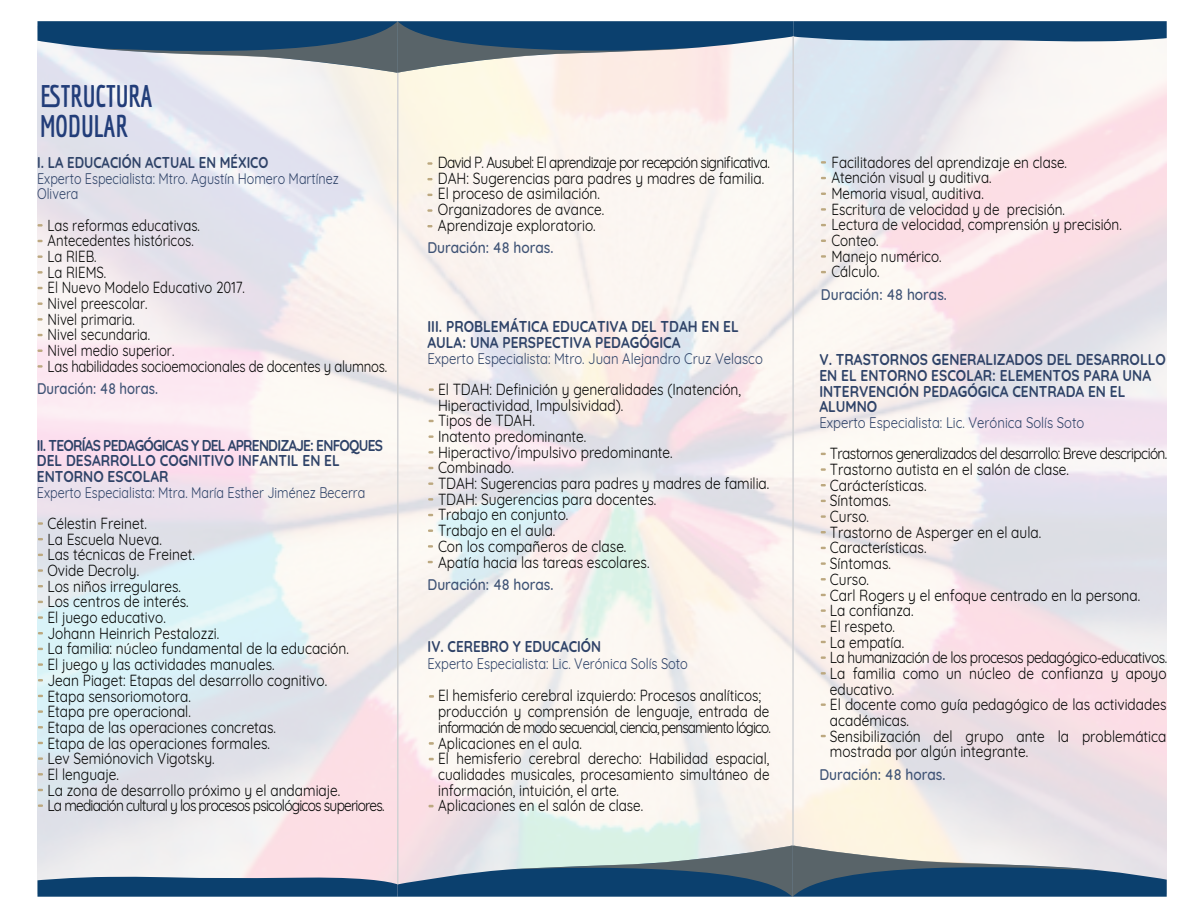
<style>
.page{position:relative;width:1188px;height:918px;background:#fff}
.page>*{position:absolute;margin:0;border:0;box-sizing:border-box;transform-origin:0 0}
.t1{font:700 30.45px/30px "Economica";color:#223d79;scale:.88 1}
.t2{font:15.75px/15.8px "Quicksand";color:#040504;scale:.88 1}
.t3{font:15.75px/15.8px "Quicksand";color:#040504;scale:.86 1}
.t4{font:700 15.75px/15.8px "Quicksand";color:#2f4368;scale:.88 1}
.t5{font:15.75px/15.8px "Quicksand";color:#040504;scale:.84 1}
.t6{font:500 15.75px "Quicksand";color:#3f5375;scale:.88 1}
.t7{font:700 15.75px "Quicksand";color:#2f4368;scale:.84 1}
.t8{font:700 15.75px "Quicksand";color:#2f4368;scale:.86 1}
.t9{font:500 15.75px "Quicksand";color:#3f5375;scale:.84 1}
.t10{font:15px/15.8px "Quicksand";color:#2f4368;scale:.84 1}
.t11{font:15px "Quicksand";color:#2f4368;scale:.88 1}
.t12{font:15px "Quicksand";color:#2f4368;scale:.86 1}
</style>
<div class="page">
<svg style="left:37px;top:223px;width:6px;height:4px"></svg>
<svg style="left:37px;top:239px;width:6px;height:4px"></svg>
<svg style="left:37px;top:255px;width:6px;height:4px"></svg>
<svg style="left:37px;top:270px;width:6px;height:4px"></svg>
<svg style="left:37px;top:286px;width:6px;height:4px"></svg>
<svg style="left:37px;top:302px;width:6px;height:4px"></svg>
<svg style="left:37px;top:317px;width:6px;height:4px"></svg>
<svg style="left:37px;top:333px;width:6px;height:4px"></svg>
<svg style="left:37px;top:349px;width:6px;height:4px"></svg>
<svg style="left:37px;top:364px;width:6px;height:4px"></svg>
<svg style="left:428px;top:388px;width:7px;height:4px"></svg>
<svg style="left:428px;top:419px;width:6px;height:4px"></svg>
<svg style="left:428px;top:435px;width:6px;height:4px"></svg>
<svg style="left:428px;top:450px;width:6px;height:4px"></svg>
<svg style="left:428px;top:466px;width:6px;height:4px"></svg>
<svg style="left:427px;top:482px;width:7px;height:4px"></svg>
<svg style="left:427px;top:497px;width:7px;height:4px"></svg>
<svg style="left:427px;top:513px;width:7px;height:4px"></svg>
<svg style="left:427px;top:529px;width:7px;height:4px"></svg>
<svg style="left:427px;top:544px;width:7px;height:4px"></svg>
<svg style="left:427px;top:560px;width:7px;height:4px"></svg>
<svg style="left:820px;top:160px;width:7px;height:4px"></svg>
<svg style="left:820px;top:176px;width:7px;height:4px"></svg>
<svg style="left:820px;top:192px;width:7px;height:4px"></svg>
<svg style="left:820px;top:207px;width:7px;height:4px"></svg>
<svg style="left:820px;top:223px;width:7px;height:4px"></svg>
<svg style="left:820px;top:239px;width:7px;height:4px"></svg>
<svg style="left:820px;top:254px;width:7px;height:4px"></svg>
<svg style="left:820px;top:270px;width:7px;height:4px"></svg>
<svg style="left:820px;top:452px;width:7px;height:4px"></svg>
<svg style="left:820px;top:468px;width:7px;height:4px"></svg>
<svg style="left:820px;top:483px;width:7px;height:4px"></svg>
<svg style="left:820px;top:499px;width:7px;height:4px"></svg>
<svg style="left:820px;top:515px;width:7px;height:4px"></svg>
<svg style="left:820px;top:530px;width:7px;height:4px"></svg>
<svg style="left:820px;top:546px;width:7px;height:4px"></svg>
<svg style="left:820px;top:562px;width:7px;height:4px"></svg>
<svg style="left:820px;top:577px;width:7px;height:4px"></svg>
<svg style="left:820px;top:593px;width:7px;height:4px"></svg>
<svg style="left:820px;top:609px;width:7px;height:4px"></svg>
<svg style="left:820px;top:624px;width:7px;height:4px"></svg>
<svg style="left:820px;top:640px;width:7px;height:4px"></svg>
<svg style="left:820px;top:656px;width:7px;height:4px"></svg>
<svg style="left:820px;top:671px;width:7px;height:4px"></svg>
<svg style="left:820px;top:703px;width:7px;height:4px"></svg>
<svg style="left:820px;top:734px;width:7px;height:4px"></svg>
<svg style="left:37px;top:522px;width:7px;height:3px"></svg>
<svg style="left:37px;top:537px;width:7px;height:4px"></svg>
<svg style="left:37px;top:553px;width:7px;height:4px"></svg>
<svg style="left:37px;top:569px;width:7px;height:4px"></svg>
<svg style="left:37px;top:584px;width:7px;height:4px"></svg>
<svg style="left:37px;top:600px;width:7px;height:4px"></svg>
<svg style="left:37px;top:616px;width:7px;height:4px"></svg>
<svg style="left:37px;top:631px;width:7px;height:4px"></svg>
<svg style="left:37px;top:647px;width:7px;height:4px"></svg>
<svg style="left:37px;top:663px;width:7px;height:4px"></svg>
<svg style="left:37px;top:678px;width:7px;height:4px"></svg>
<svg style="left:37px;top:694px;width:7px;height:4px"></svg>
<svg style="left:37px;top:710px;width:7px;height:4px"></svg>
<svg style="left:37px;top:725px;width:7px;height:4px"></svg>
<svg style="left:37px;top:741px;width:7px;height:4px"></svg>
<svg style="left:37px;top:757px;width:7px;height:4px"></svg>
<svg style="left:37px;top:772px;width:7px;height:4px"></svg>
<svg style="left:37px;top:788px;width:7px;height:4px"></svg>
<svg style="left:37px;top:804px;width:7px;height:4px"></svg>
<svg style="left:428px;top:694px;width:7px;height:4px"></svg>
<svg style="left:428px;top:741px;width:7px;height:4px"></svg>
<svg style="left:428px;top:757px;width:7px;height:4px"></svg>
<svg style="left:428px;top:804px;width:6px;height:4px"></svg>
<svg style="left:427px;top:162px;width:6px;height:3px"></svg>
<svg style="left:427px;top:177px;width:6px;height:4px"></svg>
<svg style="left:427px;top:193px;width:6px;height:4px"></svg>
<svg style="left:427px;top:209px;width:6px;height:4px"></svg>
<svg style="left:427px;top:224px;width:6px;height:4px"></svg>
<svg style="left:37px;top:845px;width:1130px;height:52px;background:#7c91a6"></svg>
<svg style="left:37px;top:47px;width:1130px;height:26px"></svg>
<hr style="left:397px;top:73px;width:2px;height:811px;background:#d1d2d4">
<hr style="left:792px;top:36px;width:2px;height:809px;background:#d1d2d4">
<svg style="left:398px;top:21px;width:395px;height:26px;background:#1d4c74"></svg>
<svg style="left:793px;top:21px;width:374px;height:26px;background:#466e91"></svg>
<svg style="left:37px;top:21px;width:361px;height:26px;background:#164770"></svg>
<h1 class="t1" style="left:40px;top:81px;width:129px">ESTRUCTURA<br>MODULAR</h1>
<p class="t7" style="left:37px;top:149px;width:277px">I. LA EDUCACIÓN ACTUAL EN MÉXICO</p>
<p class="t10" style="left:37px;top:169px;width:361px">Experto Especialista: Mtro. Agustín Homero Martínez<br>Olivera</p>
<p class="t5" style="left:48px;top:216px;width:406px">Las reformas educativas.<br>Antecedentes históricos.<br>La RIEB.<br>La RIEMS.<br>El Nuevo Modelo Educativo 2017.<br>Nivel preescolar.<br>Nivel primaria.<br>Nivel secundaria.<br>Nivel medio superior.<br>Las habilidades socioemocionales de docentes y alumnos.</p>
<p class="t9" style="left:37px;top:376px;width:145px">Duración: 48 horas.</p>
<p class="t4" style="left:37px;top:436px;width:395px">II. TEORÍAS PEDAGÓGICAS Y DEL APRENDIZAJE: ENFOQUES<br>DEL DESARROLLO COGNITIVO INFANTIL EN EL<br>ENTORNO ESCOLAR</p>
<p class="t10" style="left:37px;top:483px;width:392px">Experto Especialista: Mtra. María Esther Jiménez Becerra</p>
<p class="t2" style="left:47px;top:514px;width:385px">Célestin Freinet.<br>La Escuela Nueva.<br>Las técnicas de Freinet.<br>Ovide Decroly.<br>Los niños irregulares.<br>Los centros de interés.<br>El juego educativo.<br>Johann Heinrich Pestalozzi.<br>La familia: núcleo fundamental de la educación.<br>El juego y las actividades manuales.<br>Jean Piaget: Etapas del desarrollo cognitivo.<br>Etapa sensoriomotora.<br>Etapa pre operacional.<br>Etapa de las operaciones concretas.<br>Etapa de las operaciones formales.<br>Lev Semiónovich Vigotsky.<br>El lenguaje.<br>La zona de desarrollo próximo y el andamiaje.<br>La mediación cultural y los procesos psicológicos superiores.</p>
<p class="t2" style="left:438px;top:153px;width:379px">David P. Ausubel: El aprendizaje por recepción significativa.<br>DAH: Sugerencias para padres y madres de familia.<br>El proceso de asimilación.<br>Organizadores de avance.<br>Aprendizaje exploratorio.</p>
<p class="t6" style="left:427px;top:235px;width:145px">Duración: 48 horas.</p>
<p class="t4" style="left:428px;top:318px;width:355px">III. PROBLEMÁTICA EDUCATIVA DEL TDAH EN EL<br>AULA: UNA PERSPECTIVA PEDAGÓGICA</p>
<p class="t11" style="left:428px;top:347px;width:383px">Experto Especialista: Mtro. Juan Alejandro Cruz Velasco</p>
<p class="t2" style="left:438px;top:380px;width:378px">El TDAH: Definición y generalidades (Inatención,<br>Hiperactividad, Impulsividad).<br>Tipos de TDAH.<br>Inatento predominante.<br>Hiperactivo/impulsivo predominante.<br>Combinado.<br>TDAH: Sugerencias para padres y madres de familia.<br>TDAH: Sugerencias para docentes.<br>Trabajo en conjunto.<br>Trabajo en el aula.<br>Con los compañeros de clase.<br>Apatía hacia las tareas escolares.</p>
<p class="t6" style="left:428px;top:572px;width:145px">Duración: 48 horas.</p>
<p class="t8" style="left:428px;top:634px;width:203px">IV. CEREBRO Y EDUCACIÓN</p>
<p class="t12" style="left:428px;top:652px;width:304px">Experto Especialista: Lic. Verónica Solís Soto</p>
<p class="t3" style="left:438px;top:686px;width:388px">El hemisferio cerebral izquierdo: Procesos analíticos; producción y comprensión de lenguaje, entrada de información de modo secuencial, ciencia, pensamiento lógico.<br>Aplicaciones en el aula.<br>El hemisferio cerebral derecho: Habilidad espacial, cualidades musicales, procesamiento simultáneo de información, intuición, el arte.<br>Aplicaciones en el salón de clase.</p>
<p class="t3" style="left:831px;top:153px;width:339px">Facilitadores del aprendizaje en clase.<br>Atención visual y auditiva.<br>Memoria visual, auditiva.<br>Escritura de velocidad y de precisión.<br>Lectura de velocidad, comprensión y precisión.<br>Conteo.<br>Manejo numérico.<br>Cálculo.</p>
<p class="t6" style="left:821px;top:282px;width:145px">Duración: 48 horas.</p>
<p class="t4" style="left:819px;top:351px;width:395px">V. TRASTORNOS GENERALIZADOS DEL DESARROLLO EN EL ENTORNO ESCOLAR: ELEMENTOS PARA UNA INTERVENCIÓN PEDAGÓGICA CENTRADA EN EL ALUMNO</p>
<p class="t11" style="left:819px;top:411px;width:303px">Experto Especialista: Lic. Verónica Solís Soto</p>
<p class="t2" style="left:830px;top:444px;width:385px">Trastornos generalizados del desarrollo: Breve descripción.<br>Trastorno autista en el salón de clase.<br>Carácterísticas.<br>Síntomas.<br>Curso.<br>Trastorno de Asperger en el aula.<br>Características.<br>Síntomas.<br>Curso.<br>Carl Rogers y el enfoque centrado en la persona.<br>La confianza.<br>El respeto.<br>La empatía.<br>La humanización de los procesos pedagógico-educativos.<br>La familia como un núcleo de confianza y apoyo educativo.<br>El docente como guía pedagógico de las actividades académicas.<br>Sensibilización del grupo ante la problemática mostrada por algún integrante.</p>
<p class="t6" style="left:819px;top:761px;width:145px">Duración: 48 horas.</p>
</div>
